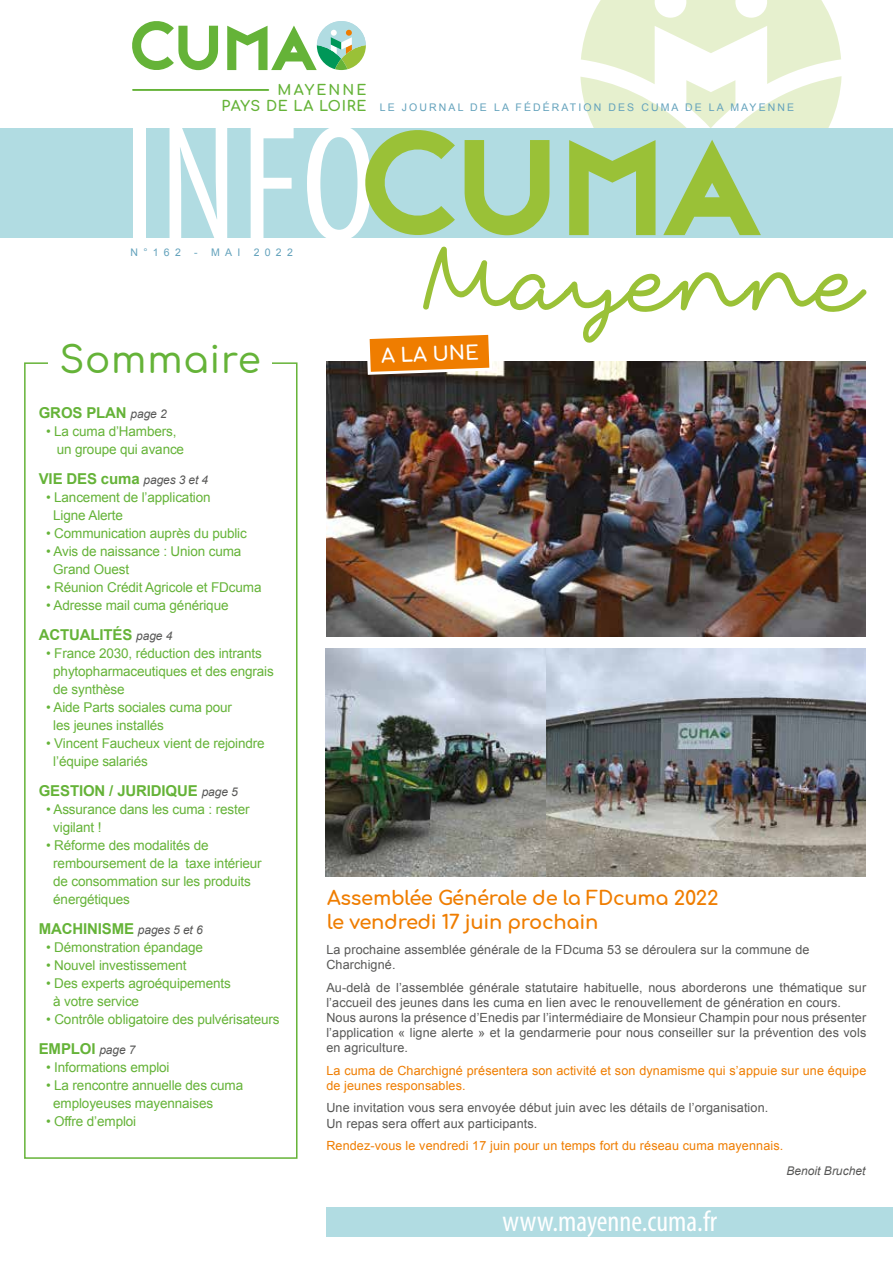
<style>
.page{position:relative;width:893px;height:1263px;background:#fff}
.page>*{position:absolute;margin:0;border:0;box-sizing:border-box;transform-origin:0 0}
.t1{font:condensed 167.25px "Myriad Pro";color:#fff}
.t2{font:500 37.35px "Comfortaa";letter-spacing:.02em;color:#65b338}
.t3{font:condensed 29.4px "Myriad Pro";color:#fff}
.t4{font:700 19.5px/23.4px "Comfortaa";letter-spacing:-.015em;color:#ef7d00}
.t5{font:700 19.5px "Comfortaa";color:#fff}
.t6{font:700 15px "Arial";letter-spacing:-.01em;color:#65b338}
.t7{font:700 14.25px/15.8px "Comfortaa";letter-spacing:.05em;color:#65b338;text-align:right}
.t8{font:13.5px/18px "Arial";letter-spacing:-.01em;color:#65b338}
.t9{font:12.6px/15.1px "Arial";letter-spacing:.01em;color:#575756}
.t10{font:12.6px/15.1px "Arial";letter-spacing:.01em;color:#ef7d00}
.t11{font:italic 12px "Arial";color:#575756}
.t12{font:10.5px "Arial";letter-spacing:.2em;color:#63a2bc}
.s1{font-weight:400;font-style:italic;font-size:12px;color:#575756}
</style>
<div class="page">
<div style="left:327px;top:1207px;width:566px;height:30px;background:#b1dce2"></div>
<svg style="left:132px;top:21px;width:86px;height:50px"></svg>
<svg style="left:227px;top:21px;width:139px;height:49px"></svg>
<hr style="left:133px;top:89px;width:135px;height:2px;background:#65b338">
<div style="left:0;top:128px;width:893px;height:109px;background:#b1dce2"></div>
<svg style="left:465px;top:140px;width:84px;height:7px"></svg>
<svg style="left:360px;top:130px;width:95px;height:108px"></svg>
<svg style="left:569px;top:0;width:273px;height:147px"></svg>
<svg style="left:422px;top:147px;width:446px;height:148px"></svg>
<div style="left:24px;top:362px;width:273px;height:797px;background:#fff;border:2px solid #65b338"></div>
<div style="left:48px;top:340px;width:224px;height:53px;background:#fff"></div>
<img style="left:326px;top:361px;width:539px;height:276px">
<svg style="left:367px;top:248px;width:498px;height:156px"></svg>
<img style="left:325px;top:648px;width:541px;height:228px">
<p class="t7" style="left:222px;top:81px;width:146px">MAYENNE<br>PAYS DE LA LOIRE</p>
<h1 class="t1" style="left:123px;top:83px;width:255px">INFO</h1>
<p class="t12" style="left:131px;top:245px;width:52px">N°162</p>
<p class="t12" style="left:194px;top:245px;width:48px">- MAI</p>
<p class="t12" style="left:254px;top:245px;width:41px">2022</p>
<p class="t12" style="left:380px;top:101px;width:416px">LE JOURNAL DE LA FÉDÉRATION DES CUMA DE LA MAYENNE</p>
<h2 class="t2" style="left:59px;top:326px;width:203px">Sommaire</h2>
<h3 class="t5" style="left:381px;top:338px;width:99px;rotate:-2deg">A LA UNE</h3>
<p class="t6" style="left:39px;top:403px;width:129px">GROS PLAN <span class="s1">page 2</span></p>
<p class="t8" style="left:57px;top:422px;width:129px;text-indent:-11px">• La cuma d’Hambers, un groupe qui avance</p>
<p class="t6" style="left:39px;top:469px;width:171px">VIE DES cuma <span class="s1">pages 3 et 4</span></p>
<p class="t8" style="left:53px;top:488px;width:159px;text-indent:-7px">• Lancement de l’application<br>Ligne Alerte</p>
<p class="t8" style="left:46px;top:524px;width:202px">• Communication auprès du public</p>
<p class="t8" style="left:53px;top:542px;width:190px;text-indent:-7px">• Avis de naissance : Union cuma<br>Grand Ouest</p>
<p class="t8" style="left:46px;top:578px;width:217px">• Réunion Crédit Agricole et FDcuma</p>
<p class="t8" style="left:46px;top:596px;width:184px">• Adresse mail cuma générique</p>
<p class="t6" style="left:39px;top:625px;width:135px">ACTUALITÉS <span class="s1">page 4</span></p>
<p class="t8" style="left:53px;top:644px;width:222px;text-indent:-7px">• France 2030, réduction des intrants phytopharmaceutiques et des engrais de synthèse</p>
<p class="t8" style="left:53px;top:698px;width:180px;text-indent:-7px">• Aide Parts sociales cuma pour les jeunes installés</p>
<p class="t8" style="left:53px;top:734px;width:213px;text-indent:-7px">• Vincent Faucheux vient de rejoindre l’équipe salariés</p>
<p class="t6" style="left:39px;top:781px;width:200px">GESTION / JURIDIQUE <span class="s1">page 5</span></p>
<p class="t8" style="left:53px;top:800px;width:198px;text-indent:-7px">• Assurance dans les cuma : rester vigilant !</p>
<p class="t8" style="left:53px;top:836px;width:210px;text-indent:-7px">• Réforme des modalités de remboursement de la taxe intérieur de consommation sur les produits énergétiques</p>
<p class="t6" style="left:39px;top:919px;width:165px">MACHINISME <span class="s1">pages 5 et 6</span></p>
<p class="t8" style="left:46px;top:938px;width:158px">• Démonstration épandage</p>
<p class="t8" style="left:46px;top:956px;width:142px">• Nouvel investissement</p>
<p class="t8" style="left:53px;top:974px;width:179px;text-indent:-7px">• Des experts agroéquipements à votre service</p>
<p class="t8" style="left:46px;top:1010px;width:235px">• Contrôle obligatoire des pulvérisateurs</p>
<p class="t6" style="left:39px;top:1039px;width:98px">EMPLOI <span class="s1">page 7</span></p>
<p class="t8" style="left:46px;top:1058px;width:125px">• Informations emploi</p>
<p class="t8" style="left:53px;top:1076px;width:191px;text-indent:-7px">• La rencontre annuelle des cuma employeuses mayennaises</p>
<p class="t8" style="left:46px;top:1112px;width:92px">• Offre d’emploi</p>
<h3 class="t4" style="left:327px;top:884px;width:393px">Assemblée Générale de la FDcuma 2022 le vendredi 17 juin prochain</h3>
<p class="t9" style="left:326px;top:942px;width:485px">La prochaine assemblée générale de la FDcuma 53 se déroulera sur la commune de<br>Charchigné.</p>
<p class="t9" style="left:326px;top:980px;width:541px">Au-delà de l’assemblée générale statutaire habituelle, nous aborderons une thématique sur l’accueil des jeunes dans les cuma en lien avec le renouvellement de génération en cours.<br>Nous aurons la présence d’Enedis par l’intermédiaire de Monsieur Champin pour nous présenter l’application « ligne alerte » et la gendarmerie pour nous conseiller sur la prévention des vols en agriculture.</p>
<p class="t10" style="left:326px;top:1063px;width:541px">La cuma de Charchigné présentera son activité et son dynamisme qui s’appuie sur une équipe de jeunes responsables.</p>
<p class="t9" style="left:326px;top:1100px;width:443px">Une invitation vous sera envoyée début juin avec les détails de l’organisation.<br>Un repas sera offert aux participants.</p>
<p class="t10" style="left:326px;top:1138px;width:458px">Rendez-vous le vendredi 17 juin pour un temps fort du réseau cuma mayennais.</p>
<h3 class="t3" style="left:503px;top:1203px;width:216px">www.mayenne.cuma.fr</h3>
<p class="t11" style="left:787px;top:1163px;width:80px">Benoit Bruchet</p>
</div>
